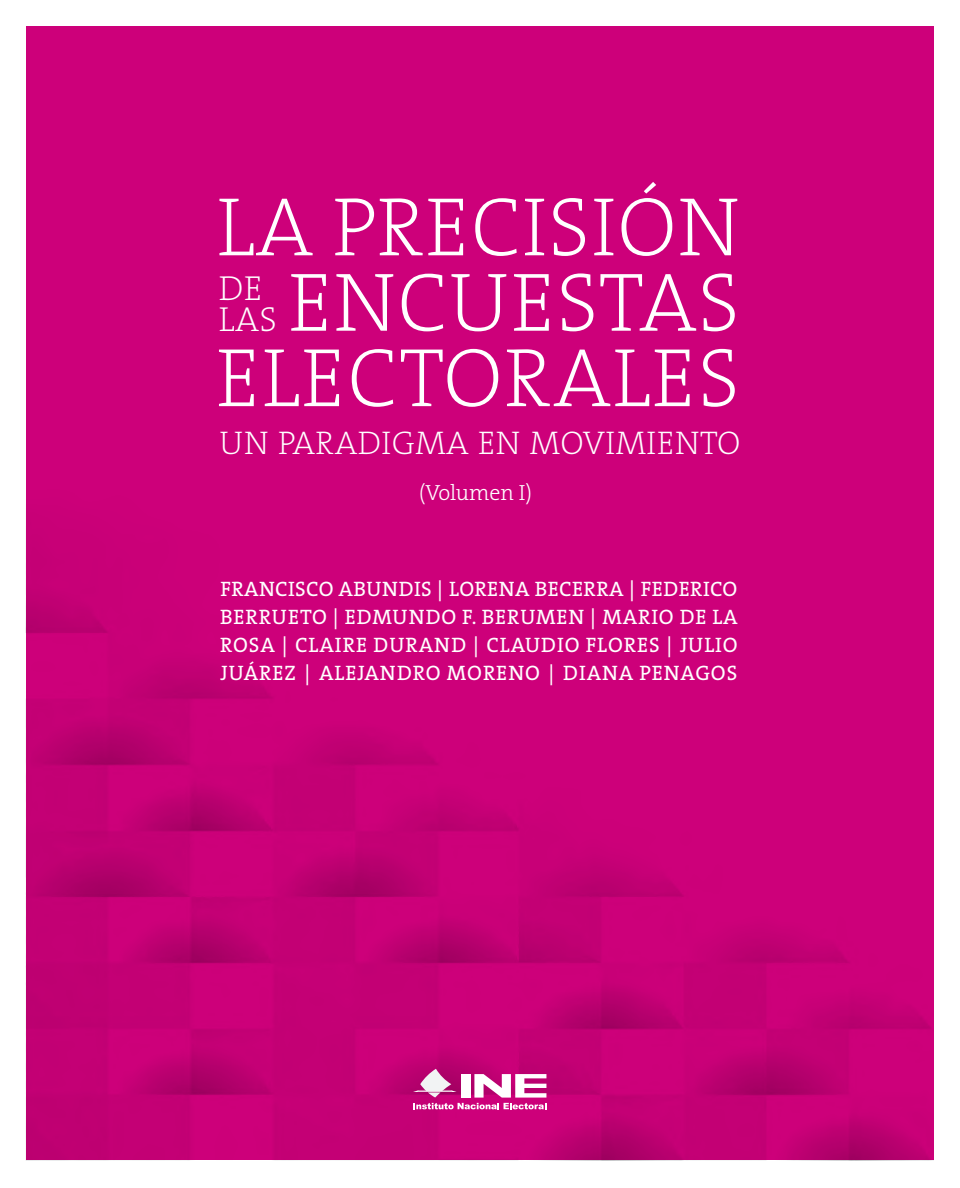
<style>
.page{position:relative;width:960px;height:1188px;background:#fff}
.page>*{position:absolute;margin:0;border:0;box-sizing:border-box;transform-origin:0 0}
.t1{font:200 83.8px/75.4px "The Serif";letter-spacing:.015em;color:#fff;text-align:right}
.t2{font:200 34.8px/31.4px "The Serif";color:#fff}
.t3{font:200 33px "The Serif";letter-spacing:.015em;color:#fff}
.t4{font:300 22px "The Serif";letter-spacing:-.005em;color:#fff}
.t5{font:21px/28px "The Serif";letter-spacing:.045em;color:#fff;text-align:justify}
</style>
<div class="page">
<div style="left:26px;top:26px;width:907px;height:1134px;background:#cd007a"></div>
<img style="left:26px;top:590px;width:905px;height:570px">
<svg style="left:413px;top:1069px;width:133px;height:40px"></svg>
<h1 class="t1" style="left:216px;top:186px;width:525px">LA PRECISIÓN<br>ENCUESTAS<br>ELECTORALES</h1>
<h3 class="t3" style="left:220px;top:415px;width:522px">UN PARADIGMA EN MOVIMIENTO</h3>
<p class="t4" style="left:419px;top:474px;width:115px">(Volumen I)</p>
<h2 class="t2" style="left:219px;top:271px;width:60px">DE<br>LAS</h2>
<p class="t5" style="left:220px;top:575px;width:519px">FRANCISCO ABUNDIS | LORENA BECERRA | FEDERICO BERRUETO | EDMUNDO F. BERUMEN | MARIO DE LA ROSA | CLAIRE DURAND | CLAUDIO FLORES | JULIO JUÁREZ | ALEJANDRO MORENO | DIANA PENAGOS</p>
</div>
